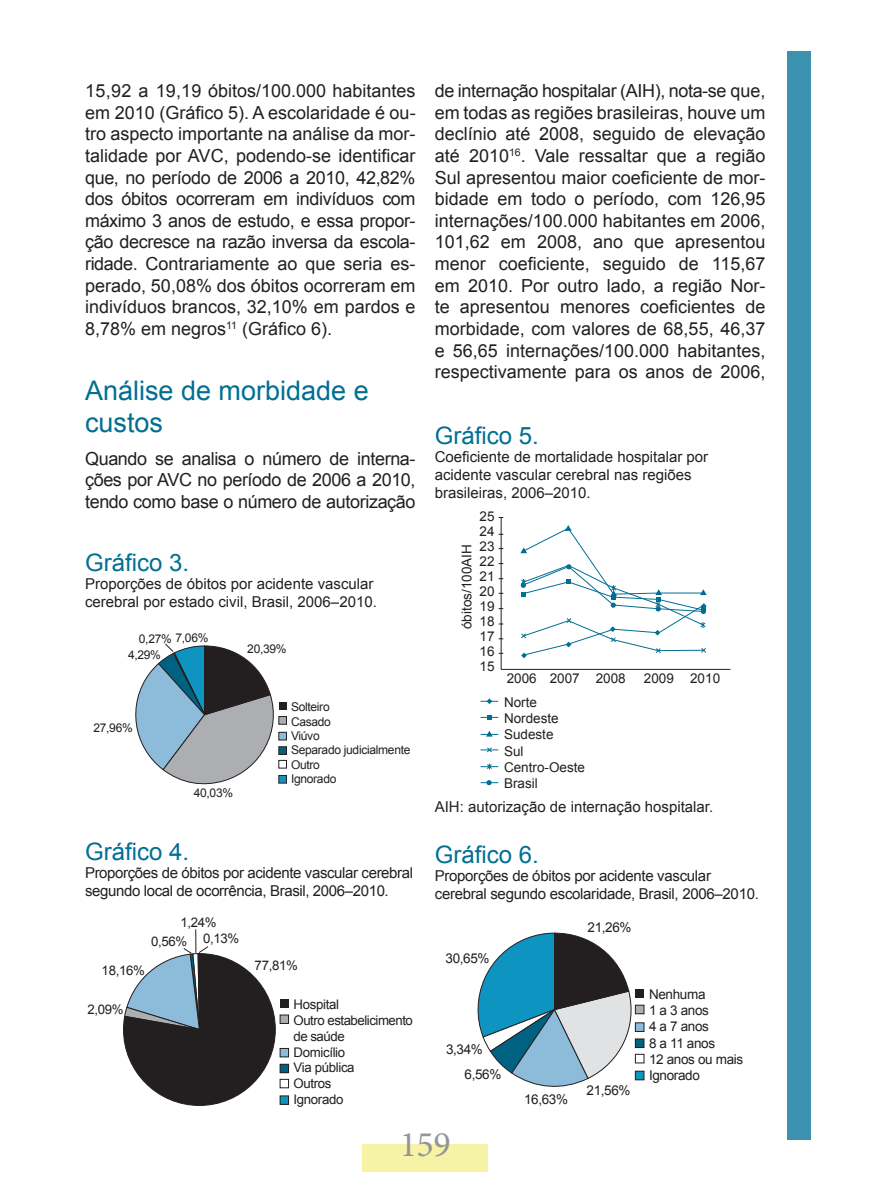
<style>
.page{position:relative;width:893px;height:1191px;background:#fff}
.page>*{position:absolute;margin:0;border:0;box-sizing:border-box;transform-origin:0 0}
.t1{font:36px "Minion Pro";color:#939598}
.t2{font:27px/32.4px "Arial";color:#006f93}
.t3{font:24px "Arial";color:#006f93}
.t4{font:18px/21.6px "Arial";color:#231f20;text-align:justify}
.t5{font:15px/18px "Arial";color:#231f20}
.t6{font:15px/18px "Arial";letter-spacing:-.025em;color:#231f20}
.t7{font:15px/18px "Arial";letter-spacing:-.02em;color:#231f20}
.t8{font:13.5px/15px "Arial";color:#231f20;text-align:justify}
.t9{font:13.5px/16.2px "Arial";letter-spacing:-.025em;color:#231f20}
.t10{font:13.2px/15.9px "Arial";letter-spacing:-.025em;color:#231f20}
.t11{font:12px/14.4px "Arial";letter-spacing:-.025em;color:#231f20}
</style>
<div class="page">
<div style="left:362px;top:1144px;width:126px;height:28px;background:#f6f3a6"></div>
<div style="left:788px;top:51px;width:23px;height:1089px;background:#3d91b0"></div>
<div style="left:279px;top:702px;width:7px;height:8px;background:#231f20"></div>
<div style="left:279px;top:716px;width:7px;height:8px;background:#adaeb2"></div>
<div style="left:278px;top:716px;width:9px;height:8px;border:1px solid #231f20"></div>
<div style="left:279px;top:732px;width:7px;height:8px;background:#8cbcda"></div>
<div style="left:278px;top:732px;width:9px;height:8px;border:1px solid #231f20"></div>
<div style="left:279px;top:746px;width:7px;height:8px;background:#006283"></div>
<div style="left:278px;top:746px;width:9px;height:8px;border:1px solid #231f20"></div>
<div style="left:278px;top:760px;width:9px;height:8px;border:1px solid #231f20"></div>
<div style="left:279px;top:775px;width:7px;height:8px;background:#0e94c1"></div>
<div style="left:278px;top:775px;width:9px;height:8px;border:1px solid #231f20"></div>
<svg style="left:135px;top:643px;width:146px;height:142px"></svg>
<div style="left:280px;top:999px;width:9px;height:9px;background:#231f20"></div>
<div style="left:280px;top:1015px;width:9px;height:8px;background:#adaeb2"></div>
<div style="left:280px;top:1014px;width:9px;height:9px;border:1px solid #231f20"></div>
<div style="left:280px;top:1048px;width:9px;height:9px;background:#8cbcda"></div>
<div style="left:280px;top:1048px;width:9px;height:9px;border:1px solid #231f20"></div>
<div style="left:280px;top:1064px;width:9px;height:8px;background:#006283"></div>
<div style="left:280px;top:1064px;width:9px;height:9px;border:1px solid #231f20"></div>
<div style="left:280px;top:1079px;width:9px;height:9px;border:1px solid #231f20"></div>
<div style="left:280px;top:1095px;width:9px;height:9px;background:#0e94c1"></div>
<div style="left:280px;top:1095px;width:9px;height:9px;border:1px solid #231f20"></div>
<svg style="left:123px;top:929px;width:153px;height:177px"></svg>
<svg style="left:480px;top:698px;width:18px;height:6px"></svg>
<svg style="left:480px;top:715px;width:18px;height:4px"></svg>
<svg style="left:480px;top:731px;width:18px;height:6px"></svg>
<svg style="left:480px;top:747px;width:18px;height:6px"></svg>
<svg style="left:480px;top:763px;width:18px;height:6px"></svg>
<svg style="left:480px;top:780px;width:18px;height:5px"></svg>
<svg style="left:520px;top:525px;width:187px;height:133px"></svg>
<hr style="left:501px;top:517px;width:1px;height:152px;background:#231f20">
<hr style="left:501px;top:669px;width:229px;height:1px;background:#231f20">
<div style="left:635px;top:989px;width:9px;height:9px;background:#231f20"></div>
<div style="left:635px;top:1005px;width:9px;height:8px;background:#adaeb2"></div>
<div style="left:635px;top:1004px;width:9px;height:10px;border:1px solid #231f20"></div>
<div style="left:635px;top:1022px;width:9px;height:9px;background:#8cbcda"></div>
<div style="left:635px;top:1039px;width:9px;height:8px;background:#006283"></div>
<div style="left:635px;top:1038px;width:9px;height:10px;border:1px solid #231f20"></div>
<div style="left:635px;top:1054px;width:9px;height:9px;border:1px solid #231f20"></div>
<div style="left:635px;top:1071px;width:9px;height:8px;background:#0e94c1"></div>
<div style="left:635px;top:1070px;width:9px;height:10px;border:1px solid #231f20"></div>
<svg style="left:477px;top:932px;width:160px;height:155px"></svg>
<p class="t4" style="left:85px;top:80px;width:332px">15,92 a 19,19 óbitos/100.000 habitantes em 2010 (Gráfico 5). A escolaridade é ou&shy;tro aspecto importante na análise da mor&shy;talidade por AVC, podendo-se identificar que, no período de 2006 a 2010, 42,82% dos óbitos ocorreram em indivíduos com máximo 3 anos de estudo, e essa propor&shy;ção decresce na razão inversa da escola&shy;ridade. Contrariamente ao que seria es&shy;perado, 50,08% dos óbitos ocorreram em indivíduos brancos, 32,10% em pardos e 8,78% em negros<sup>11</sup> (Gráfico 6).</p>
<h2 class="t2" style="left:85px;top:374px;width:285px">Análise de morbidade e custos</h2>
<p class="t4" style="left:85px;top:447px;width:332px">Quando se analisa o número de interna&shy;ções por AVC no período de 2006 a 2010, tendo como base o número de autorização</p>
<h3 class="t3" style="left:85px;top:547px;width:106px">Gráfico 3.</h3>
<p class="t5" style="left:85px;top:575px;width:293px">Proporções de óbitos por acidente vascular cerebral por estado civil, Brasil, 2006–2010.</p>
<p class="t11" style="left:175px;top:630px;width:34px">7,06%</p>
<p class="t11" style="left:139px;top:631px;width:34px">0,27%</p>
<p class="t11" style="left:128px;top:647px;width:34px">4,29%</p>
<p class="t11" style="left:247px;top:641px;width:41px">20,39%</p>
<p class="t11" style="left:93px;top:720px;width:41px">27,96%</p>
<p class="t11" style="left:194px;top:786px;width:41px">40,03%</p>
<p class="t11" style="left:291px;top:700px;width:121px">Solteiro<br>Casado<br>Viúvo<br>Separado judicialmente<br>Outro<br>Ignorado</p>
<h3 class="t3" style="left:85px;top:836px;width:106px">Gráfico 4.</h3>
<p class="t6" style="left:85px;top:864px;width:330px">Proporções de óbitos por acidente vascular cerebral segundo local de ocorrência, Brasil, 2006–2010.</p>
<p class="t10" style="left:151px;top:913px;width:67px;line-height:18.6px;text-indent:29px">1,24%<br>0,56%</p>
<p class="t10" style="left:203px;top:931px;width:38px">0,13%</p>
<p class="t10" style="left:102px;top:962px;width:45px">18,16%</p>
<p class="t10" style="left:87px;top:1001px;width:38px">2,09%</p>
<p class="t10" style="left:255px;top:958px;width:45px">77,81%</p>
<p class="t10" style="left:293px;top:996px;width:121px">Hospital<br>Outro estabelicimento de saúde<br>Domicílio<br>Via pública<br>Outros<br>Ignorado</p>
<p class="t4" style="left:435px;top:80px;width:332px">de internação hospitalar (AIH), nota-se que, em todas as regiões brasileiras, houve um declínio até 2008, seguido de elevação até 2010<sup>16</sup>. Vale ressaltar que a região Sul apresentou maior coeficiente de mor&shy;bidade em todo o período, com 126,95 internações/100.000 habitantes em 2006, 101,62 em 2008, ano que apresentou menor coeficiente, seguido de 115,67 em 2010. Por outro lado, a região Nor&shy;te apresentou menores coeficientes de morbidade, com valores de 68,55, 46,37 e 56,65 internações/100.000 habitantes, respectivamente para os anos de 2006,</p>
<h3 class="t3" style="left:435px;top:419px;width:106px">Gráfico 5.</h3>
<p class="t5" style="left:435px;top:447px;width:275px">Coeficiente de mortalidade hospitalar por acidente vascular cerebral nas regiões brasileiras, 2006–2010.</p>
<p class="t8" style="left:459px;top:629px;width:86px;rotate:-90deg">óbitos/100AIH</p>
<p class="t8" style="left:479px;top:509px;width:17px">25<br>24<br>23<br>22<br>21<br>20<br>19<br>18<br>17<br>16<br>15</p>
<p class="t8" style="left:507px;top:671px;width:120px">2006 2007 2008</p>
<p class="t8" style="left:644px;top:671px;width:78px">2009 2010</p>
<p class="t8" style="left:504px;top:694px;width:83px;line-height:16.2px;text-align:left">Norte<br>Nordeste<br>Sudeste<br>Sul<br>Centro-Oeste<br>Brasil</p>
<p class="t5" style="left:435px;top:798px;width:280px">AIH: autorização de internação hospitalar.</p>
<h3 class="t3" style="left:435px;top:838px;width:106px">Gráfico 6.</h3>
<p class="t7" style="left:435px;top:866px;width:326px">Proporções de óbitos por acidente vascular cerebral segundo escolaridade, Brasil, 2006–2010.</p>
<p class="t8" style="left:446px;top:951px;width:46px">30,65%</p>
<p class="t8" style="left:446px;top:1042px;width:38px">3,34%</p>
<p class="t8" style="left:465px;top:1067px;width:38px">6,56%</p>
<p class="t8" style="left:588px;top:919px;width:46px">21,26%</p>
<p class="t8" style="left:524px;top:1092px;width:46px">16,63%</p>
<p class="t8" style="left:587px;top:1083px;width:46px">21,56%</p>
<p class="t9" style="left:649px;top:986px;width:96px">Nenhuma<br>1 a 3 anos<br>4 a 7 anos<br>8 a 11 anos<br>12 anos ou mais<br>Ignorado</p>
<h1 class="t1" style="left:400px;top:1119px;width:53px">159</h1>
</div>
